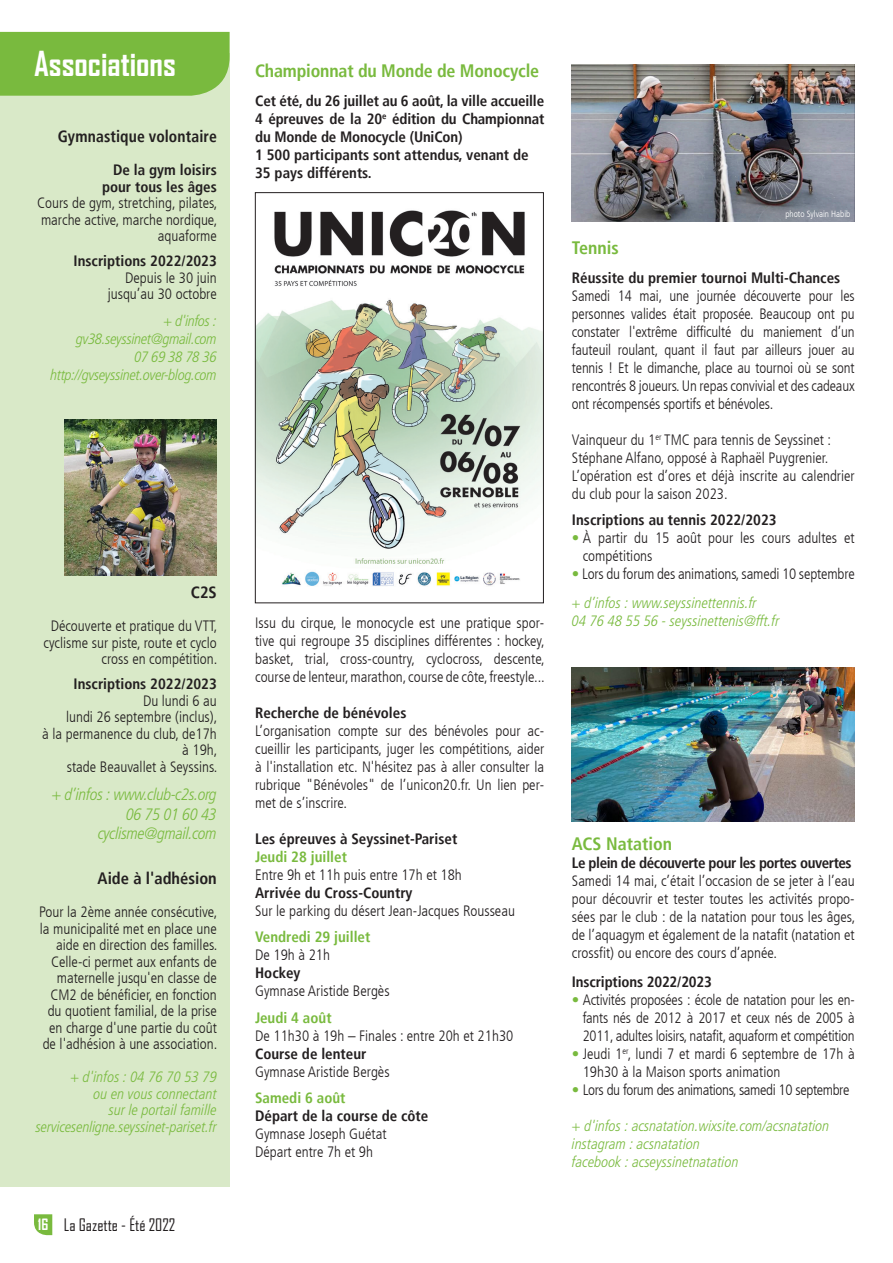
<style>
.page{position:relative;width:893px;height:1263px;background:#fff}
.page>*{position:absolute;margin:0;border:0;box-sizing:border-box;transform-origin:0 0}
.t1{font:700 33px "Agency FB";color:#fff}
.t2{font:700 condensed 18px "Frutiger LT";letter-spacing:-.01em;color:#79ba3e}
.t3{font:16.5px/19.8px "Frutiger LT 48 Lt Cn It";letter-spacing:-.02em;color:#79ba3e;text-align:right}
.t4{font:700 condensed 16.5px "Frutiger LT";letter-spacing:.005em;color:#231f20;scale:.95 1}
.t5{font:16.5px "Agency FB";color:#231f20}
.t6{font:700 condensed 16.5px "Frutiger LT";letter-spacing:.005em;color:#231f20}
.t7{font:300 condensed 15px/18px "Frutiger LT";color:#231f20;text-align:right}
.t8{font:700 condensed 15px/18px "Frutiger LT";color:#231f20;text-align:right}
.t9{font:15px/16.5px "Frutiger LT 48 Lt Cn It";color:#79ba3e}
.t10{font:15px/18px "Frutiger LT 48 Lt Cn It";letter-spacing:-.02em;color:#79ba3e;text-align:right}
.t11{font:700 condensed 15px "Frutiger LT";color:#79ba3e}
.t12{font:300 condensed 15px "Frutiger LT";letter-spacing:-.025em;color:#231f20}
.t13{font:700 condensed 15px "Frutiger LT";letter-spacing:-.03em;color:#231f20}
.t14{font:300 condensed 9px "Frutiger LT";color:#fff}
.s1{font-weight:700;font-size:15px;color:#fff}
.s2{color:#79ba3e}
</style>
<div class="page">
<div style="left:0;top:53px;width:230px;height:1133px;background:#d9e9c8"></div>
<div style="left:0;top:32px;width:230px;height:64px;background:#79ba3e"></div>
<svg style="left:34px;top:1214px;width:18px;height:21px"></svg>
<img style="left:572px;top:64px;width:283px;height:158px">
<img style="left:65px;top:419px;width:152px;height:157px">
<img style="left:257px;top:210px;width:285px;height:376px">
<div style="left:255px;top:192px;width:289px;height:411px;border:1px solid #231f20"></div>
<img style="left:572px;top:667px;width:283px;height:155px">
<h1 class="t1" style="left:34px;top:43px;width:143px">Associations</h1>
<p class="t4" style="left:58px;top:127px;width:169px">Gymnastique volontaire</p>
<p class="t8" style="left:102px;top:162px;width:116px;line-height:16.5px">De la gym loisirs pour tous les âges</p>
<p class="t7" style="left:37px;top:195px;width:182px;line-height:16.5px">Cours de gym, stretching, pilates, marche active, marche nordique, aquaforme</p>
<p class="t8" style="left:74px;top:252px;width:145px">Inscriptions 2022/2023</p>
<p class="t7" style="left:108px;top:269px;width:111px;line-height:16.5px">Depuis le 30 juin jusqu’au 30 octobre</p>
<p class="t10" style="left:51px;top:312px;width:168px">+ d'infos : gv38.seyssinet@gmail.com<br>07 69 38 78 36 http://gvseyssinet.over-blog.com</p>
<p class="t6" style="left:191px;top:582px;width:28px">C2S</p>
<p class="t7" style="left:44px;top:618px;width:175px;line-height:16.5px">Découverte et pratique du VTT, cyclisme sur piste, route et cyclo cross en compétition.</p>
<p class="t8" style="left:74px;top:675px;width:145px">Inscriptions 2022/2023</p>
<p class="t7" style="left:42px;top:692px;width:177px;line-height:16.5px">Du lundi 6 au<br>lundi 26 septembre (inclus),<br>à la permanence du club, de17h à 19h,<br>stade Beauvallet à Seyssins.</p>
<p class="t3" style="left:52px;top:784px;width:167px">+ d’infos : www.club-c2s.org<br>06 75 01 60 43 cyclisme@gmail.com</p>
<p class="t6" style="left:98px;top:869px;width:121px">Aide à l'adhésion</p>
<p class="t7" style="left:39px;top:904px;width:180px;line-height:16.5px">Pour la 2ème année consécutive, la municipalité met en place une aide en direction des familles.<br>Celle-ci permet aux enfants de maternelle jusqu'en classe de<br>CM2 de bénéficier, en fonction du quotient familial, de la prise en charge d'une partie du coût de l'adhésion à une association.</p>
<p class="t9" style="left:36px;top:1069px;width:183px;text-align:right">+ d'infos : 04 76 70 53 79<br>ou en vous connectant<br>sur le portail famille servicesenligne.seyssinet-pariset.fr</p>
<p class="t5" style="left:38px;top:1214px;width:139px"><span class="s1">16</span> La Gazette - Été 2022</p>
<p class="t2" style="left:255px;top:60px;width:286px">Championnat du Monde de Monocycle</p>
<p class="t8" style="left:255px;top:91px;width:291px;text-align:left">Cet été, du 26 juillet au 6 août, la ville accueille 4 épreuves de la 20<sup>e</sup> édition du Championnat du Monde de Monocycle (UniCon)<br>1 500 participants sont attendus, venant de 35 pays différents.</p>
<p class="t7" style="left:255px;top:614px;width:291px;text-align:justify">Issu du cirque, le monocycle est une pratique spor&shy;tive qui regroupe 35 disciplines différentes : hockey, basket, trial, cross-country, cyclocross, descente, course de lenteur, marathon, course de côte, freestyle...</p>
<p class="t8" style="left:255px;top:703px;width:153px">Recherche de bénévoles</p>
<p class="t7" style="left:255px;top:722px;width:291px;text-align:justify">L’organisation compte sur des bénévoles pour ac&shy;cueillir les participants, juger les compétitions, aider à l'installation etc. N'hésitez pas à aller consulter la rubrique "Bénévoles" de l’unicon20.fr. Un lien per&shy;met de s’inscrire.</p>
<p class="t8" style="left:255px;top:829px;width:204px">Les épreuves à Seyssinet-Pariset</p>
<p class="t11" style="left:255px;top:847px;width:93px">Jeudi 28 juillet</p>
<p class="t7" style="left:255px;top:866px;width:208px">Entre 9h et 11h puis entre 17h et 18h</p>
<p class="t8" style="left:255px;top:883px;width:159px">Arrivée du Cross-Country</p>
<p class="t7" style="left:255px;top:902px;width:261px">Sur le parking du désert Jean-Jacques Rousseau</p>
<p class="t11" style="left:255px;top:928px;width:117px">Vendredi 29 juillet</p>
<p class="t7" style="left:255px;top:946px;width:76px">De 19h à 21h</p>
<p class="t8" style="left:255px;top:964px;width:47px">Hockey</p>
<p class="t7" style="left:255px;top:982px;width:136px">Gymnase Aristide Bergès</p>
<p class="t11" style="left:255px;top:1009px;width:78px">Jeudi 4 août</p>
<p class="t7" style="left:255px;top:1027px;width:260px">De 11h30 à 19h – Finales : entre 20h et 21h30</p>
<p class="t8" style="left:255px;top:1044px;width:113px">Course de lenteur</p>
<p class="t7" style="left:255px;top:1063px;width:136px">Gymnase Aristide Bergès</p>
<p class="t11" style="left:255px;top:1089px;width:92px">Samedi 6 août</p>
<p class="t8" style="left:255px;top:1107px;width:175px">Départ de la course de côte</p>
<p class="t7" style="left:255px;top:1125px;width:133px;text-align:left">Gymnase Joseph Guétat<br>Départ entre 7h et 9h</p>
<p class="t14" style="left:785px;top:209px;width:67px">photo Sylvain Habib</p>
<p class="t2" style="left:572px;top:237px;width:48px">Tennis</p>
<p class="t8" style="left:572px;top:269px;width:270px">Réussite du premier tournoi Multi-Chances</p>
<p class="t7" style="left:572px;top:287px;width:284px;text-align:justify">Samedi 14 mai, une journée découverte pour les personnes valides était proposée. Beaucoup ont pu constater l'extrême difficulté du maniement d’un fauteuil roulant, quant il faut par ailleurs jouer au tennis ! Et le dimanche, place au tournoi où se sont rencontrés 8 joueurs. Un repas convivial et des cadeaux ont récompensés sportifs et bénévoles.</p>
<p class="t7" style="left:572px;top:431px;width:284px;text-align:left">Vainqueur du 1<sup>er</sup> TMC para tennis de Seyssinet :<br>Stéphane Alfano, opposé à Raphaël Puygrenier.<br>L’opération est d’ores et déjà inscrite au calendrier du club pour la saison 2023.</p>
<p class="t8" style="left:572px;top:511px;width:206px">Inscriptions au tennis 2022/2023</p>
<p class="t7" style="left:583px;top:529px;width:273px;text-align:left;text-indent:-11px"><span class="s2">•</span> À partir du 15 août pour les cours adultes et compétitions</p>
<p class="t7" style="left:572px;top:565px;width:284px"><span class="s2">•</span> Lors du forum des animations, samedi 10 septembre</p>
<p class="t9" style="left:572px;top:594px;width:209px;line-height:18px">+ d’infos : www.seyssinettennis.fr<br>04 76 48 55 56 - seyssinettenis@fft.fr</p>
<p class="t2" style="left:572px;top:833px;width:102px">ACS Natation</p>
<p class="t13" style="left:572px;top:854px;width:281px">Le plein de découverte pour les portes ouvertes</p>
<p class="t7" style="left:572px;top:872px;width:285px;text-align:justify">Samedi 14 mai, c’était l’occasion de se jeter à l’eau pour découvrir et tester toutes les activités propo&shy;sées par le club : de la natation pour tous les âges, de l’aquagym et également de la natafit (natation et crossfit) ou encore des cours d’apnée.</p>
<p class="t8" style="left:572px;top:973px;width:142px">Inscriptions 2022/2023</p>
<p class="t7" style="left:583px;top:991px;width:273px;text-align:justify;text-indent:-11px"><span class="s2">•</span> Activités proposées : école de natation pour les en&shy;fants nés de 2012 à 2017 et ceux nés de 2005 à 2011, adultes loisirs, natafit, aquaform et compétition</p>
<p class="t7" style="left:583px;top:1045px;width:273px;text-align:left;text-indent:-11px"><span class="s2">•</span> Jeudi 1<sup>er</sup>, lundi 7 et mardi 6 septembre de 17h à<br>19h30 à la Maison sports animation</p>
<p class="t12" style="left:572px;top:1081px;width:279px"><span class="s2">•</span> Lors du forum des animations, samedi 10 septembre</p>
<p class="t9" style="left:572px;top:1117px;width:259px;line-height:18px">+ d'infos : acsnatation.wixsite.com/acsnatation instagram : acsnatation<br>facebook : acseyssinetnatation</p>
</div>
